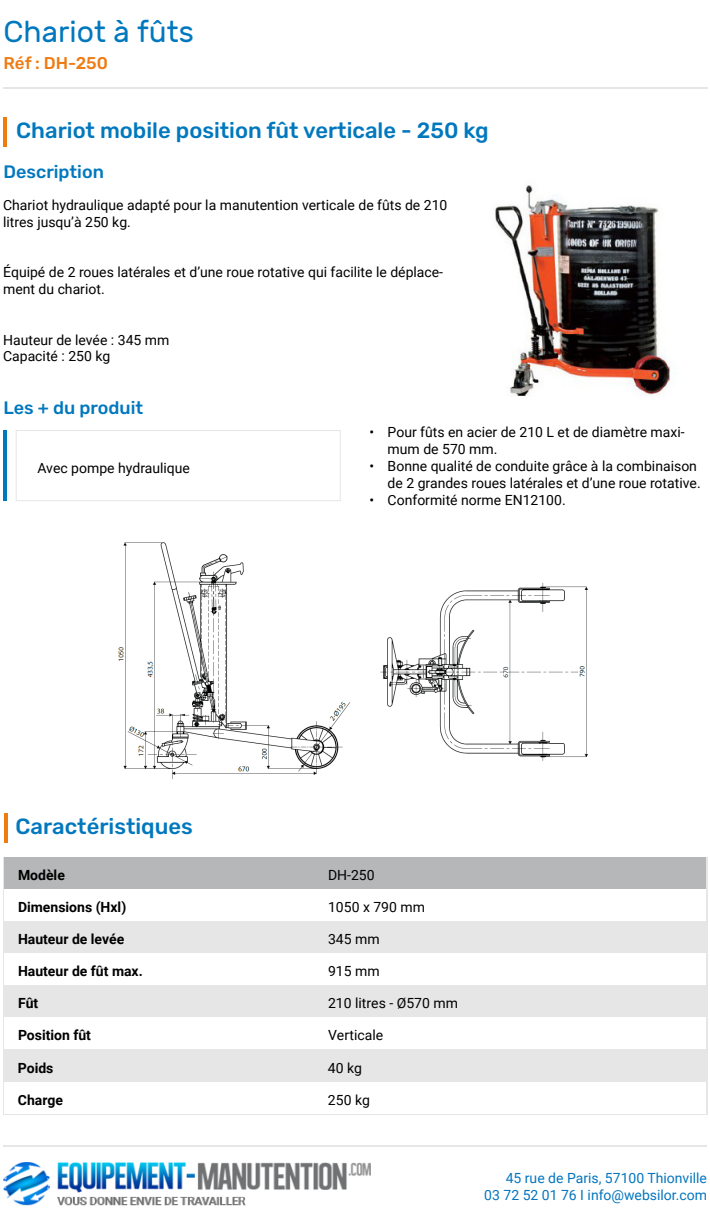
<style>
.page{position:relative;width:710px;height:1225px;background:#fff}
.page>*{position:absolute;margin:0;border:0;box-sizing:border-box;transform-origin:0 0}
.t1{font:30px "Rubik";color:#0078be}
.t2{font:500 22px "Rubik";color:#0078be}
.t3{font:500 18px "Rubik";color:#0078be}
.t4{font:500 17px "Rubik";color:#ef7c12}
.t5{font:14px/16.8px "Roboto";color:#000}
.t6{font:700 14px "Roboto";color:#000}
.t7{font:14px "Roboto";color:#0475be}
</style>
<div class="page">
<hr style="left:3px;top:1145px;width:704px;height:2px;background:#e6e6e6">
<img style="left:3px;top:1162px;width:367px;height:44px">
<hr style="left:3px;top:118px;width:4px;height:29px;background:#ef7c12">
<hr style="left:3px;top:430px;width:4px;height:71px;background:#0078be">
<div style="left:16px;top:430px;width:325px;height:71px;border:1px solid #e6e6e6"></div>
<hr style="left:4px;top:814px;width:4px;height:29px;background:#ef7c12">
<div style="left:4px;top:857px;width:702px;height:32px;background:#b5b7b8"></div>
<div style="left:4px;top:921px;width:702px;height:32px;background:#e6e6e6"></div>
<div style="left:4px;top:985px;width:702px;height:32px;background:#e6e6e6"></div>
<hr style="left:3px;top:87px;width:705px;height:2px;background:#e6e6e6">
<div style="left:4px;top:1050px;width:702px;height:32px;background:#e6e6e6"></div>
<img style="left:118px;top:542px;width:470px;height:237px">
<img style="left:495px;top:185px;width:175px;height:211px">
<p class="t1" style="left:4px;top:15px;width:192px">Chariot à fûts</p>
<p class="t4" style="left:4px;top:53px;width:106px">Réf : DH-250</p>
<p class="t2" style="left:16px;top:118px;width:474px">Chariot mobile position fût verticale - 250 kg</p>
<p class="t3" style="left:3px;top:161px;width:102px">Description</p>
<p class="t5" style="left:3px;top:196px;width:446px">Chariot hydraulique adapté pour la manutention verticale de fûts de 210 litres jusqu’à 250 kg.</p>
<p class="t5" style="left:3px;top:263px;width:441px">Équipé de 2 roues latérales et d’une roue rotative qui facilite le déplace&shy;ment du chariot.</p>
<p class="t5" style="left:3px;top:331px;width:168px">Hauteur de levée : 345 mm</p>
<p class="t5" style="left:3px;top:347px;width:109px">Capacité : 250 kg</p>
<p class="t3" style="left:4px;top:397px;width:141px">Les + du produit</p>
<p class="t5" style="left:38px;top:459px;width:154px">Avec pompe hydraulique</p>
<p class="t2" style="left:16px;top:813px;width:179px">Caractéristiques</p>
<p class="t5" style="left:388px;top:424px;width:298px;text-indent:-18px">• Pour fûts en acier de 210 L et de diamètre maxi&shy;mum de 570 mm.</p>
<p class="t5" style="left:370px;top:457px;width:333px;text-align:right">• Bonne qualité de conduite grâce à la combinaison de 2 grandes roues latérales et d’une roue rotative.</p>
<p class="t5" style="left:370px;top:491px;width:198px">• Conformité norme EN12100.</p>
<p class="t6" style="left:18px;top:866px;width:48px">Modèle</p>
<p class="t5" style="left:328px;top:866px;width:48px">DH-250</p>
<p class="t6" style="left:18px;top:898px;width:110px">Dimensions (Hxl)</p>
<p class="t5" style="left:328px;top:898px;width:98px">1050 x 790 mm</p>
<p class="t6" style="left:18px;top:930px;width:108px">Hauteur de levée</p>
<p class="t5" style="left:328px;top:930px;width:53px">345 mm</p>
<p class="t6" style="left:18px;top:962px;width:126px">Hauteur de fût max.</p>
<p class="t5" style="left:328px;top:962px;width:53px">915 mm</p>
<p class="t6" style="left:18px;top:994px;width:22px">Fût</p>
<p class="t5" style="left:328px;top:994px;width:131px">210 litres - Ø570 mm</p>
<p class="t6" style="left:18px;top:1026px;width:75px">Position fût</p>
<p class="t5" style="left:328px;top:1026px;width:57px">Verticale</p>
<p class="t6" style="left:18px;top:1058px;width:37px">Poids</p>
<p class="t5" style="left:328px;top:1059px;width:36px">40 kg</p>
<p class="t6" style="left:18px;top:1091px;width:47px">Charge</p>
<p class="t5" style="left:328px;top:1091px;width:44px">250 kg</p>
<p class="t7" style="left:506px;top:1169px;width:203px">45 rue de Paris, 57100 Thionville</p>
<p class="t7" style="left:484px;top:1185px;width:224px">03 72 52 01 76 I info@websilor.com</p>
</div>
